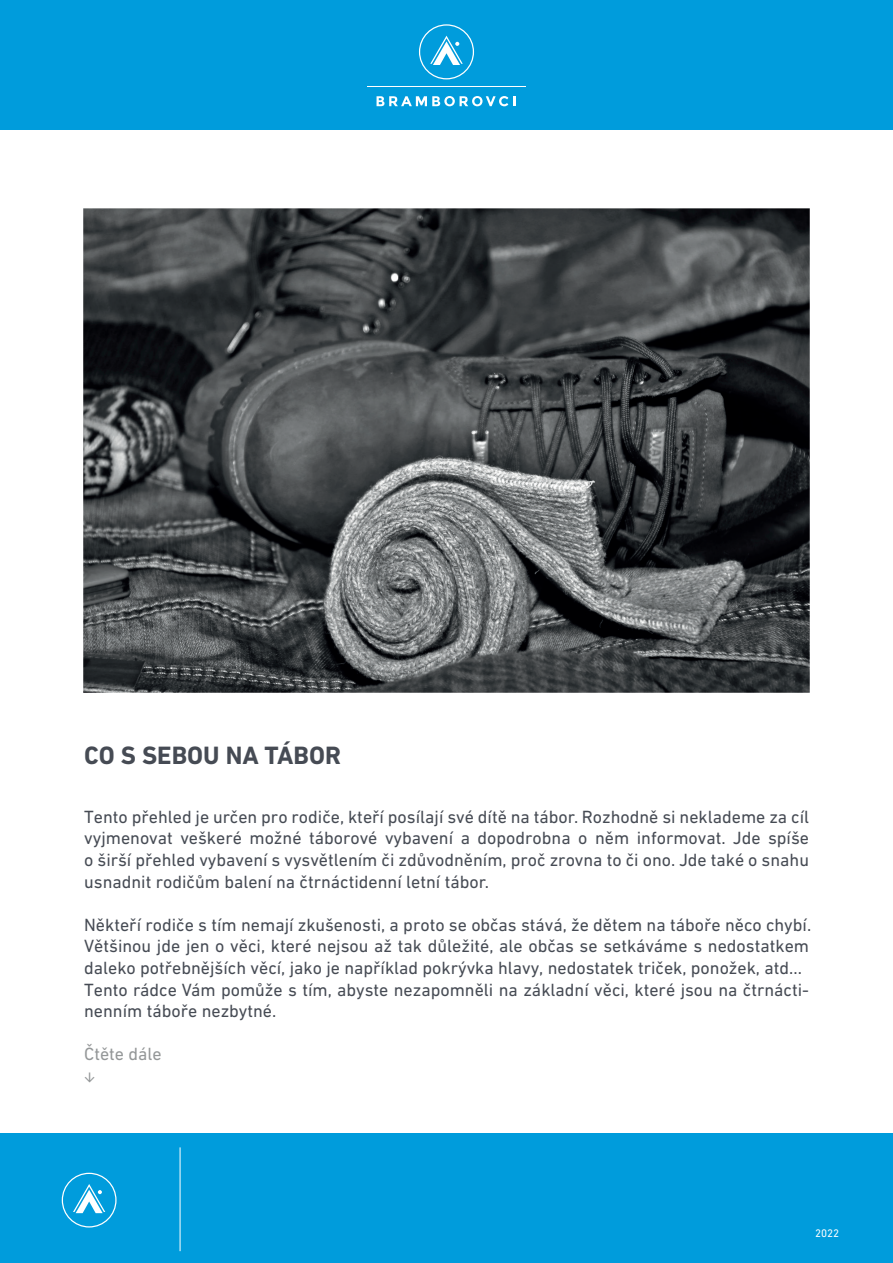
<style>
.page{position:relative;width:893px;height:1263px;background:#fff}
.page>*{position:absolute;margin:0;border:0;box-sizing:border-box;transform-origin:0 0}
.t1{font:700 25.5px "DIN Next W1 G";color:#464b54}
.t2{font:18px/21.6px "DIN Next W1 G";color:#464b54;text-align:justify}
.t3{font:18px "DIN Next W1 G";color:#949798}
.t4{font:11.1px "DIN Next W1 G";color:#fff}
</style>
<div class="page">
<div style="left:0;top:0;width:893px;height:130px;background:#009cdc"></div>
<div style="left:0;top:1134px;width:893px;height:129px;background:#009cdc"></div>
<svg style="left:419px;top:24px;width:55px;height:55px"></svg>
<hr style="left:367px;top:86px;width:159px;height:1px;background:#fff">
<svg style="left:377px;top:96px;width:138px;height:10px"></svg>
<hr style="left:180px;top:1147px;width:1px;height:104px;background:#fff">
<svg style="left:62px;top:1173px;width:55px;height:54px"></svg>
<img style="left:84px;top:208px;width:725px;height:484px">
<h1 class="t1" style="left:84px;top:741px;width:258px">CO S SEBOU NA TÁBOR</h1>
<p class="t2" style="left:84px;top:806px;width:726px">Tento přehled je určen pro rodiče, kteří posílají své dítě na tábor. Rozhodně si neklademe za cíl vyjmenovat veškeré možné táborové vybavení a dopodrobna o něm informovat. Jde spíše o širší přehled vybavení s vysvětlením či zdůvodněním, proč zrovna to či ono. Jde také o snahu usnadnit rodičům balení na čtrnáctidenní letní tábor.</p>
<p class="t2" style="left:84px;top:914px;width:729px;text-align:left">Někteří rodiče s tím nemají zkušenosti, a proto se občas stává, že dětem na táboře něco chybí.<br>Většinou jde jen o věci, které nejsou až tak důležité, ale občas se setkáváme s nedostatkem daleko potřebnějších věcí, jako je například pokrývka hlavy, nedostatek triček, ponožek, atd...<br>Tento rádce Vám pomůže s tím, abyste nezapomněli na základní věci, které jsou na čtrnácti&shy;nenním táboře nezbytné.</p>
<p class="t3" style="left:84px;top:1044px;width:79px">Čtěte dále</p>
<p class="t4" style="left:815px;top:1227px;width:26px">2022</p>
</div>
